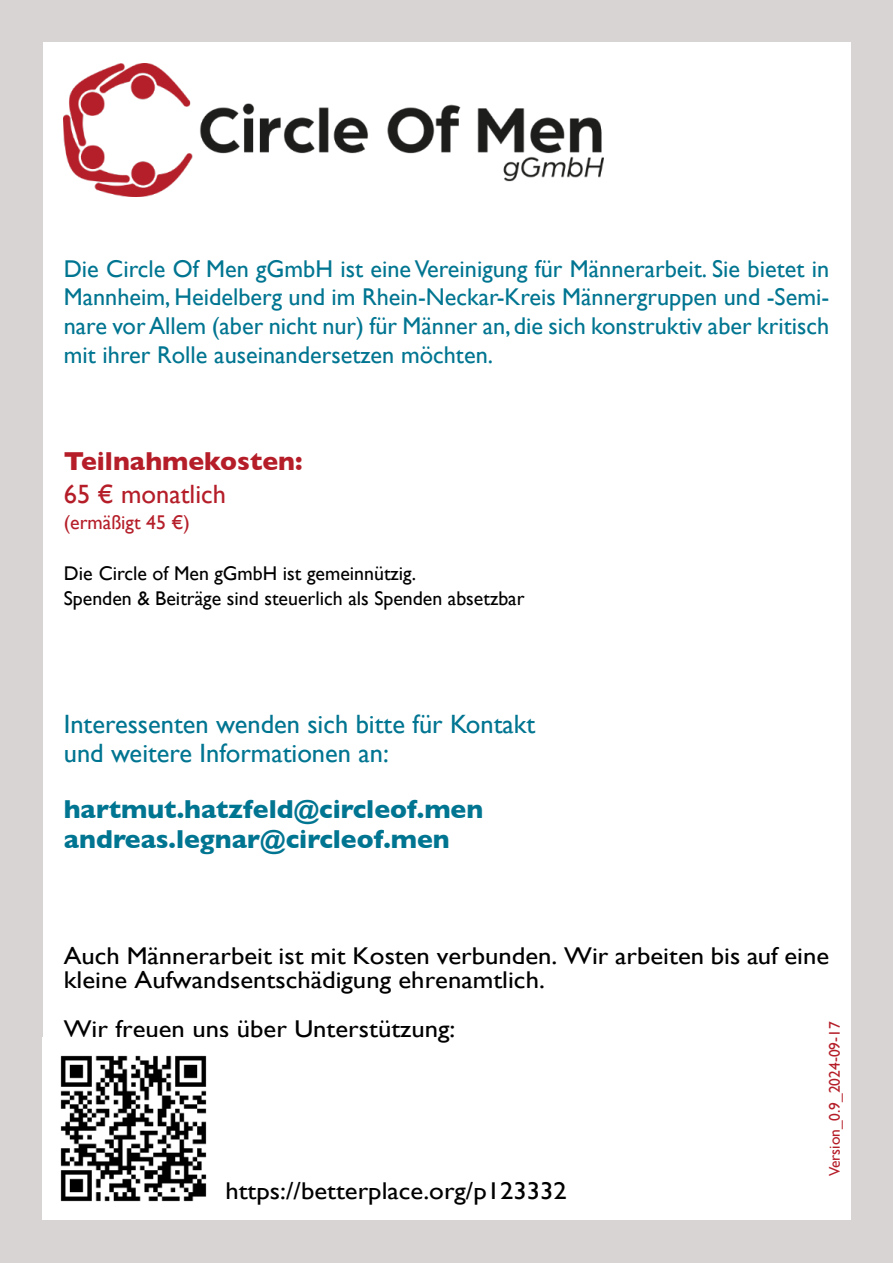
<style>
.page{position:relative;width:893px;height:1263px;background:#d9d4d4}
.page>*{position:absolute;margin:0;border:0;box-sizing:border-box;transform-origin:0 0}
.t1{font:26.55px "Gill Sans";color:#007591}
.t2{font:700 26.55px "Gill Sans";color:#007591}
.t3{font:700 26.55px "Gill Sans";color:#b51e29}
.t4{font:26.55px "Gill Sans";color:#b51e29}
.t5{font:24.3px "Gill Sans";color:#007591}
.t6{font:24.3px "Gill Sans";color:#000;scale:1.1 1}
.t7{font:19.8px "Gill Sans";color:#000}
.t8{font:19.8px "Gill Sans";color:#b51e29}
.t9{font:15.45px "Gill Sans";color:#b51e29}
</style>
<div class="page">
<div style="left:43px;top:43px;width:807px;height:1177px;background:#fff"></div>
<img style="left:60px;top:1055px;width:147px;height:147px">
<img style="left:64px;top:64px;width:539px;height:133px">
<p class="t5" style="left:64px;top:260px;width:767px">Die Circle Of Men gGmbH ist eine Vereinigung für Männerarbeit. Sie bietet in</p>
<p class="t5" style="left:64px;top:289px;width:767px">Mannheim, Heidelberg und im Rhein-Neckar-Kreis Männergruppen und -Semi-</p>
<p class="t5" style="left:64px;top:317px;width:767px">nare vor Allem (aber nicht nur) für Männer an, die sich konstruktiv aber kritisch</p>
<p class="t5" style="left:64px;top:346px;width:431px">mit ihrer Rolle auseinandersetzen möchten.</p>
<p class="t3" style="left:64px;top:452px;width:240px">Teilnahmekosten:</p>
<p class="t4" style="left:64px;top:485px;width:164px">65 € monatlich</p>
<p class="t8" style="left:64px;top:515px;width:127px">(ermäßigt 45 €)</p>
<p class="t7" style="left:64px;top:566px;width:354px">Die Circle of Men gGmbH ist gemeinnützig.</p>
<p class="t7" style="left:64px;top:592px;width:462px">Spenden &amp; Beiträge sind steuerlich als Spenden absetzbar</p>
<p class="t1" style="left:64px;top:715px;width:473px">Interessenten wenden sich bitte für Kontakt</p>
<p class="t1" style="left:64px;top:744px;width:327px">und weitere Informationen an:</p>
<p class="t2" style="left:64px;top:800px;width:421px">hartmut.hatzfeld@circleof.men</p>
<p class="t2" style="left:64px;top:829px;width:387px">andreas.legnar@circleof.men</p>
<p class="t6" style="left:64px;top:947px;width:697px">Auch Männerarbeit ist mit Kosten verbunden. Wir arbeiten bis auf eine</p>
<p class="t6" style="left:64px;top:971px;width:439px">kleine Aufwandsentschädigung ehrenamtlich.</p>
<p class="t6" style="left:64px;top:1020px;width:357px">Wir freuen uns über Unterstützung:</p>
<p class="t9" style="left:829px;top:1176px;width:156px;rotate:-90deg">Version_0.9_2024-09-17</p>
<p class="t6" style="left:225px;top:1182px;width:312px">https://betterplace.org/p123332</p>
</div>
